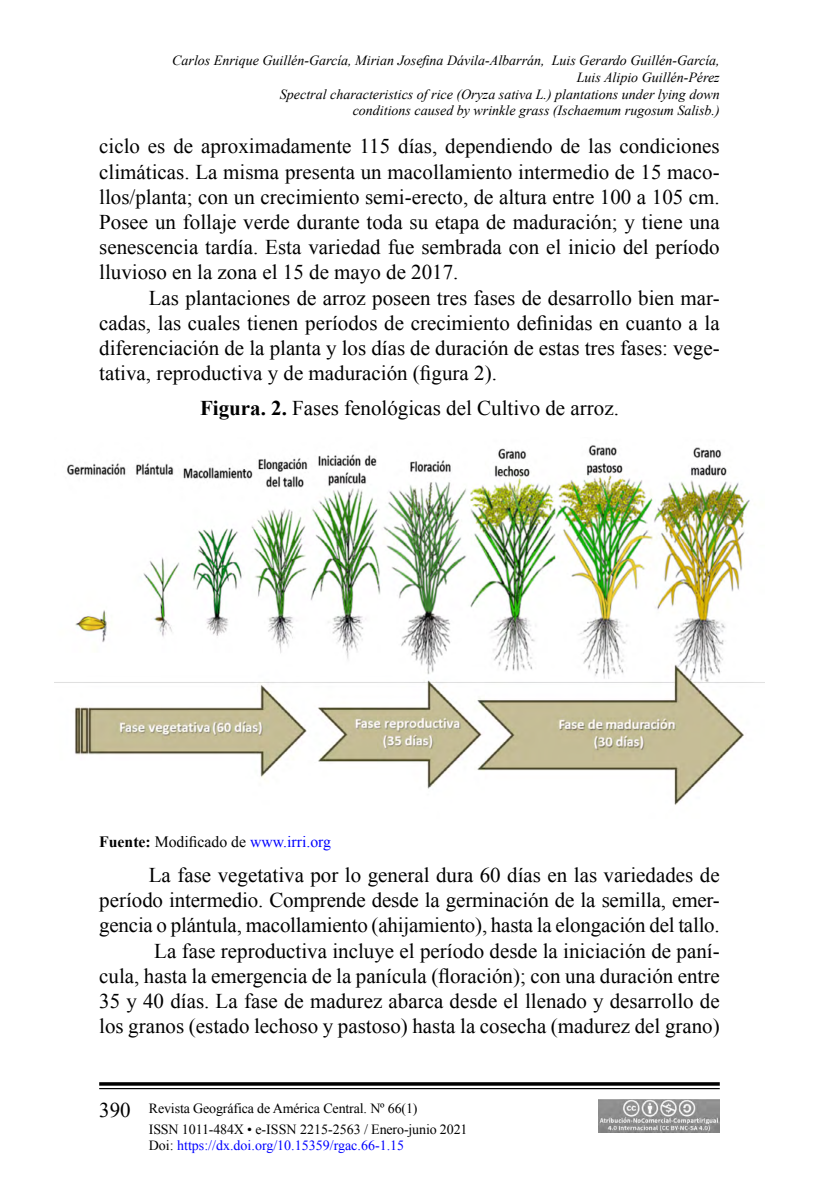
<style>
.page{position:relative;width:819px;height:1197px;background:#fff}
.page>*{position:absolute;margin:0;border:0;box-sizing:border-box;transform-origin:0 0}
.t1{font:21px/25.2px "Times New Roman";color:#000;text-align:justify}
.t2{font:15.75px "Times New Roman";color:#000}
.t3{font:italic 14px/16.8px "Times New Roman";color:#000;text-align:right}
.t4{font:14px/21px "Times New Roman";letter-spacing:-.01em;color:#000}
.t5{font:14px "Times New Roman";color:#00f}
.s1{font-weight:700}
.s2{color:#00f}
.s3{font-size:21px}
.s4{color:#000}
</style>
<div class="page">
<svg style="left:99px;top:1082px;width:621px;height:4px;background:#1f1f1f"></svg>
<hr style="left:99px;top:1088px;width:621px;height:1px;background:#000">
<img style="left:599px;top:1099px;width:121px;height:34px">
<img style="left:55px;top:445px;width:709px;height:360px">
<p class="t3" style="left:172px;top:52px;width:549px">Carlos Enrique Guillén-García, Mirian Josefina Dávila-Albarrán, Luis Gerardo Guillén-García, Luis Alipio Guillén-Pérez<br>Spectral characteristics of rice (Oryza sativa L.) plantations under lying down<br>conditions caused by wrinkle grass (Ischaemum rugosum Salisb.)</p>
<p class="t1" style="left:99px;top:134px;width:622px">ciclo es de aproximadamente 115 días, dependiendo de las condiciones climáticas. La misma presenta un macollamiento intermedio de 15 maco&shy;llos/planta; con un crecimiento semi-erecto, de altura entre 100 a 105 cm.<br>Posee un follaje verde durante toda su etapa de maduración; y tiene una senescencia tardía. Esta variedad fue sembrada con el inicio del período lluvioso en la zona el 15 de mayo de 2017.</p>
<p class="t1" style="left:99px;top:285px;width:622px;text-indent:50px">Las plantaciones de arroz poseen tres fases de desarrollo bien mar&shy;cadas, las cuales tienen períodos de crecimiento definidas en cuanto a la diferenciación de la planta y los días de duración de estas tres fases: vege&shy;tativa, reproductiva y de maduración (figura 2).</p>
<p class="t1" style="left:200px;top:395px;width:420px"><span class="s1">Figura. 2.</span> Fases fenológicas del Cultivo de arroz.</p>
<p class="t2" style="left:99px;top:831px;width:233px"><span class="s1">Fuente:</span> Modificado de <span class="s2">www.irri.org</span></p>
<p class="t1" style="left:99px;top:862px;width:622px;text-align:right">La fase vegetativa por lo general dura 60 días en las variedades de período intermedio. Comprende desde la germinación de la semilla, emer&shy;gencia o plántula, macollamiento (ahijamiento), hasta la elongación del tallo.<br>La fase reproductiva incluye el período desde la iniciación de paní-<br>cula, hasta la emergencia de la panícula (floración); con una duración entre 35 y 40 días. La fase de madurez abarca desde el llenado y desarrollo de los granos (estado lechoso y pastoso) hasta la cosecha (madurez del grano)</p>
<p class="t4" style="left:149px;top:1097px;width:320px;text-indent:-50px"><span class="s3">390</span> Revista Geográfica de América Central. Nº 66(1)<br>ISSN 1011-484X • e-ISSN 2215-2563 / Enero-junio 2021</p>
<p class="t5" style="left:149px;top:1136px;width:257px"><span class="s4">Doi:</span> https://dx.doi.org/10.15359/rgac.66-1.15</p>
</div>
